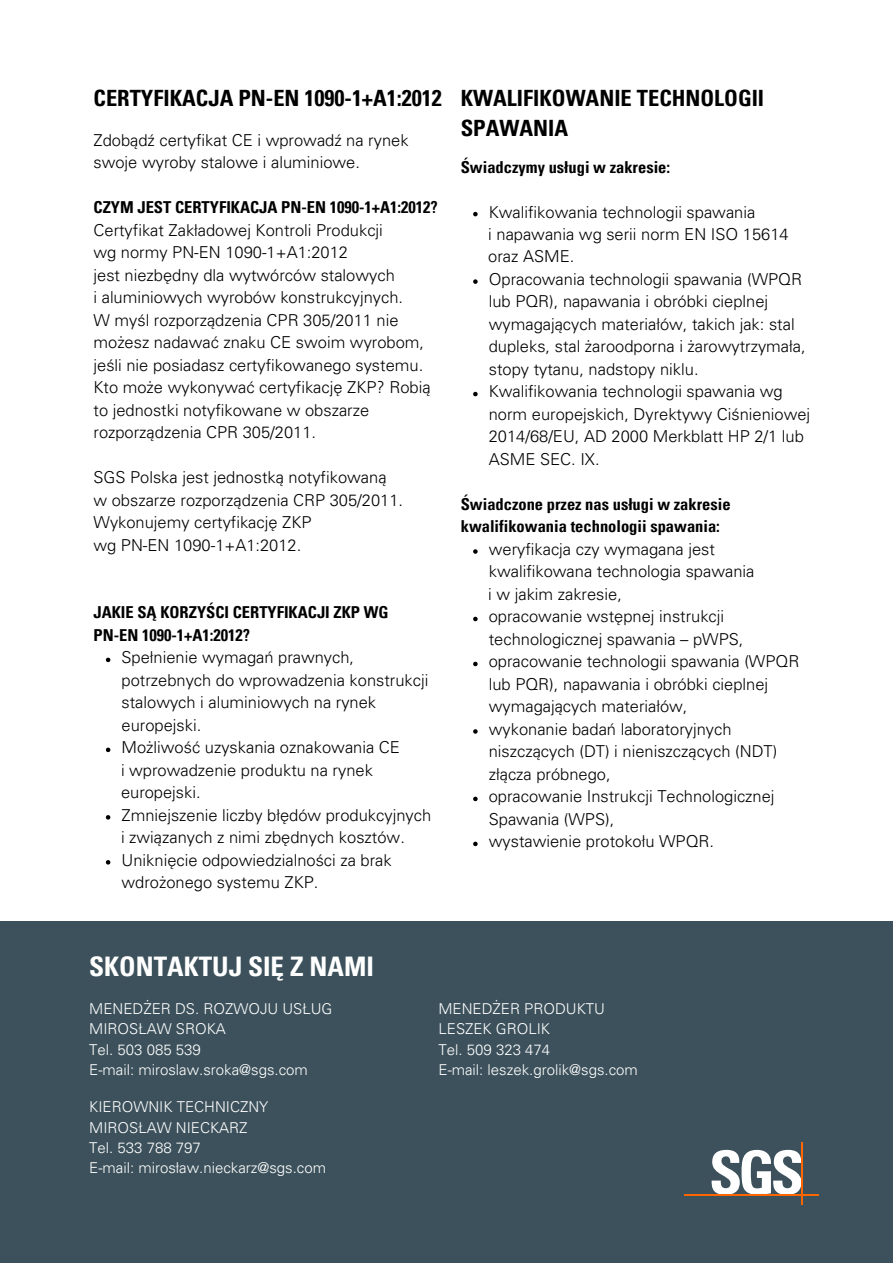
<style>
.page{position:relative;width:893px;height:1264px;background:#fff}
.page>*{position:absolute;margin:0;border:0;box-sizing:border-box;transform-origin:0 0}
.t1{font:700 condensed 27px "Univers LT Pro";color:#fff}
.t2{font:700 condensed 22.5px/30.3px "Univers LT Pro";color:#000}
.t3{font:300 16.5px/22.5px "Univers LT Pro 45";color:#000}
.t4{font:700 condensed 16.5px/22.5px "Univers LT Pro";color:#000}
.t5{font:300 15px/20.2px "Univers LT Pro 45";color:#fff}
</style>
<div class="page">
<div style="left:0;top:921px;width:892px;height:341px;background:#3c515b"></div>
<svg style="left:711px;top:1149px;width:90px;height:44px"></svg>
<hr style="left:684px;top:1193px;width:134px;height:2px;background:#f60">
<hr style="left:801px;top:1141px;width:1px;height:63px;background:#f60">
<svg style="left:106px;top:657px;width:4px;height:5px"></svg>
<svg style="left:106px;top:747px;width:4px;height:5px"></svg>
<svg style="left:106px;top:815px;width:4px;height:4px"></svg>
<svg style="left:106px;top:860px;width:4px;height:4px"></svg>
<svg style="left:473px;top:212px;width:4px;height:4px"></svg>
<svg style="left:473px;top:279px;width:4px;height:5px"></svg>
<svg style="left:473px;top:392px;width:4px;height:4px"></svg>
<svg style="left:473px;top:549px;width:4px;height:4px"></svg>
<svg style="left:473px;top:616px;width:4px;height:5px"></svg>
<svg style="left:473px;top:661px;width:4px;height:5px"></svg>
<svg style="left:473px;top:729px;width:4px;height:4px"></svg>
<svg style="left:473px;top:796px;width:4px;height:5px"></svg>
<svg style="left:473px;top:841px;width:4px;height:5px"></svg>
<h2 class="t2" style="left:93px;top:86px;width:350px">CERTYFIKACJA PN-EN 1090-1+A1:2012</h2>
<p class="t3" style="left:93px;top:131px;width:316px">Zdobądź certyfikat CE i wprowadź na rynek swoje wyroby stalowe i aluminiowe.</p>
<p class="t4" style="left:93px;top:198px;width:346px">CZYM JEST CERTYFIKACJA PN-EN 1090-1+A1:2012?</p>
<p class="t3" style="left:93px;top:221px;width:338px">Certyfikat Zakładowej Kontroli Produkcji<br>wg normy PN-EN 1090-1+A1:2012<br>jest niezbędny dla wytwórców stalowych<br>i aluminiowych wyrobów konstrukcyjnych.<br>W myśl rozporządzenia CPR 305/2011 nie możesz nadawać znaku CE swoim wyrobom, jeśli nie posiadasz certyfikowanego systemu.<br>Kto może wykonywać certyfikację ZKP? Robią to jednostki notyfikowane w obszarze rozporządzenia CPR 305/2011.</p>
<p class="t3" style="left:93px;top:468px;width:311px">SGS Polska jest jednostką notyfikowaną w obszarze rozporządzenia CRP 305/2011.<br>Wykonujemy certyfikację ZKP<br>wg PN-EN 1090-1+A1:2012.</p>
<p class="t4" style="left:93px;top:603px;width:296px">JAKIE SĄ KORZYŚCI CERTYFIKACJI ZKP WG<br>PN-EN 1090-1+A1:2012?</p>
<p class="t3" style="left:121px;top:648px;width:308px">Spełnienie wymagań prawnych, potrzebnych do wprowadzenia konstrukcji stalowych i aluminiowych na rynek europejski.<br>Możliwość uzyskania oznakowania CE</p>
<p class="t3" style="left:121px;top:760px;width:253px">i wprowadzenie produktu na rynek europejski.</p>
<p class="t3" style="left:121px;top:828px;width:285px">i związanych z nimi zbędnych kosztów.</p>
<p class="t3" style="left:121px;top:805px;width:311px">Zmniejszenie liczby błędów produkcyjnych</p>
<p class="t3" style="left:121px;top:850px;width:272px">Uniknięcie odpowiedzialności za brak wdrożonego systemu ZKP.</p>
<h2 class="t2" style="left:460px;top:86px;width:305px">KWALIFIKOWANIE TECHNOLOGII<br>SPAWANIA</h2>
<p class="t4" style="left:460px;top:157px;width:211px">Świadczymy usługi w zakresie:</p>
<p class="t3" style="left:488px;top:202px;width:268px">Kwalifikowania technologii spawania</p>
<p class="t3" style="left:488px;top:225px;width:302px">i napawania wg serii norm EN ISO 15614 oraz ASME.</p>
<p class="t3" style="left:488px;top:270px;width:323px">Opracowania technologii spawania (WPQR lub PQR), napawania i obróbki cieplnej wymagających materiałów, takich jak: stal dupleks, stal żaroodporna i żarowytrzymała, stopy tytanu, nadstopy niklu.<br>Kwalifikowania technologii spawania wg norm europejskich, Dyrektywy Ciśnieniowej 2014/68/EU, AD 2000 Merkblatt HP 2/1 lub ASME SEC. IX.</p>
<p class="t4" style="left:460px;top:495px;width:271px">Świadczone przez nas usługi w zakresie kwalifikowania technologii spawania:</p>
<p class="t3" style="left:488px;top:540px;width:267px">weryfikacja czy wymagana jest kwalifikowana technologia spawania</p>
<p class="t3" style="left:488px;top:607px;width:312px">opracowanie wstępnej instrukcji technologicznej spawania – pWPS, opracowanie technologii spawania (WPQR lub PQR), napawania i obróbki cieplnej wymagających materiałów,<br>wykonanie badań laboratoryjnych niszczących (DT) i nieniszczących (NDT) złącza próbnego,<br>opracowanie Instrukcji Technologicznej<br>Spawania (WPS),<br>wystawienie protokołu WPQR.</p>
<p class="t3" style="left:488px;top:585px;width:135px">i w jakim zakresie,</p>
<h1 class="t1" style="left:89px;top:956px;width:286px">SKONTAKTUJ SIĘ Z NAMI</h1>
<p class="t5" style="left:89px;top:1000px;width:245px">MENEDŻER DS. ROZWOJU USŁUG<br>MIROSŁAW SROKA<br>Tel. 503 085 539<br>E-mail: miroslaw.sroka@sgs.com</p>
<p class="t5" style="left:89px;top:1098px;width:238px">KIEROWNIK TECHNICZNY<br>MIROSŁAW NIECKARZ<br>Tel. 533 788 797<br>E-mail: mirosław.nieckarz@sgs.com</p>
<p class="t5" style="left:438px;top:1000px;width:201px">MENEDŻER PRODUKTU<br>LESZEK GROLIK<br>Tel. 509 323 474<br>E-mail: leszek.grolik@sgs.com</p>
</div>
